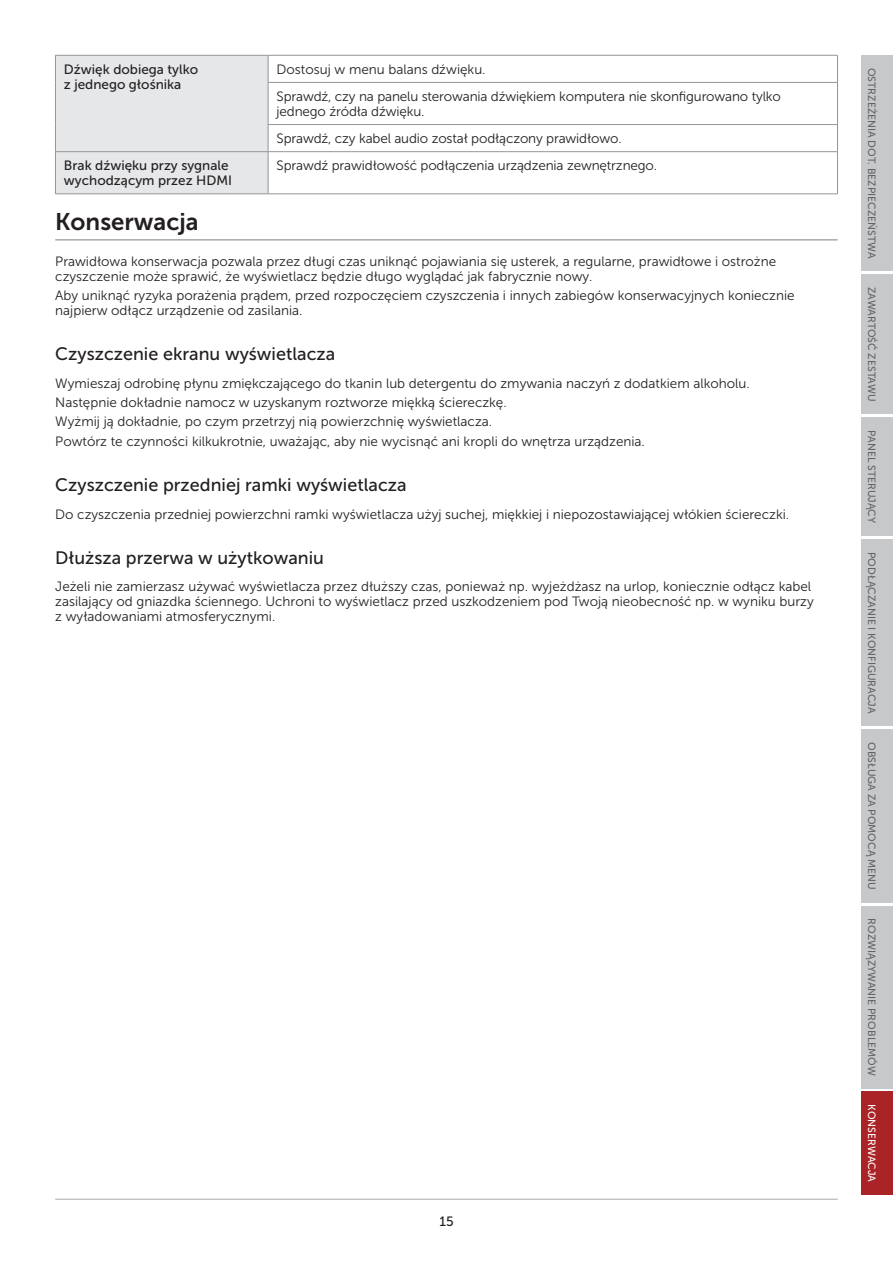
<style>
.page{position:relative;width:893px;height:1263px;background:#fff}
.page>*{position:absolute;margin:0;border:0;box-sizing:border-box;transform-origin:0 0}
.SECTION_TITLE{font:24px "Museo Sans 700";color:#231f20}
.t1{font:18px "Museo Sans 500";color:#231f20}
.Standard_Paragraf{font:13.5px/15px "Museo Sans 300";color:#231f20}
.TABLE_BODY{font:13.5px/15px "Museo Sans 300";letter-spacing:-.01em;color:#231f20}
.TABLE_HEADER{font:13.5px/15px "Museo Sans 500";color:#231f20}
.t2{font:10.5px "Museo Sans 500";color:#636366}
.t3{font:10.5px "Museo Sans 500";color:#fff}
</style>
<div class="page">
<hr style="left:55px;top:1199px;width:783px;height:1px;background:#a8a9ad">
<div style="left:861px;top:55px;width:32px;height:216px;background:#c7c8ca"></div>
<div style="left:861px;top:417px;width:32px;height:119px;background:#c7c8ca"></div>
<div style="left:861px;top:274px;width:32px;height:140px;background:#c7c8ca"></div>
<div style="left:861px;top:539px;width:32px;height:187px;background:#c7c8ca"></div>
<div style="left:861px;top:729px;width:32px;height:173px;background:#c7c8ca"></div>
<div style="left:861px;top:905px;width:32px;height:183px;background:#c7c8ca"></div>
<div style="left:861px;top:1092px;width:32px;height:103px;background:#a92327"></div>
<hr style="left:55px;top:239px;width:783px;height:2px;background:#a8a9ad">
<hr style="left:268px;top:55px;width:570px;height:1px;background:#939598">
<svg style="left:837px;top:55px;width:1px;height:27px"></svg>
<hr style="left:268px;top:82px;width:570px;height:1px;background:#939598">
<hr style="left:837px;top:83px;width:1px;height:41px;background:#939598">
<hr style="left:268px;top:124px;width:570px;height:1px;background:#939598">
<svg style="left:837px;top:125px;width:1px;height:26px"></svg>
<hr style="left:268px;top:151px;width:570px;height:1px;background:#939598">
<hr style="left:837px;top:152px;width:1px;height:42px;background:#939598">
<hr style="left:268px;top:194px;width:570px;height:1px;background:#939598">
<div style="left:55px;top:55px;width:214px;height:139px;background:#e6e7e9"></div>
<hr style="left:55px;top:151px;width:213px;height:1px;background:#939598">
<hr style="left:55px;top:152px;width:1px;height:42px;background:#939598">
<hr style="left:268px;top:152px;width:1px;height:42px;background:#939598">
<hr style="left:55px;top:194px;width:213px;height:1px;background:#939598">
<p class="TABLE_HEADER" style="left:64px;top:62px;width:136px">Dźwięk dobiega tylko z jednego głośnika</p>
<p class="TABLE_BODY" style="left:277px;top:62px;width:211px">Dostosuj w menu balans dźwięku.</p>
<p class="TABLE_BODY" style="left:277px;top:89px;width:506px">Sprawdź, czy na panelu sterowania dźwiękiem komputera nie skonfigurowano tylko jednego źródła dźwięku.</p>
<p class="TABLE_BODY" style="left:277px;top:131px;width:347px">Sprawdź, czy kabel audio został podłączony prawidłowo.</p>
<p class="TABLE_HEADER" style="left:64px;top:158px;width:169px">Brak dźwięku przy sygnale wychodzącym przez HDMI</p>
<p class="TABLE_BODY" style="left:277px;top:158px;width:382px">Sprawdź prawidłowość podłączenia urządzenia zewnętrznego.</p>
<p class="SECTION_TITLE" style="left:55px;top:208px;width:145px">Konserwacja</p>
<p class="Standard_Paragraf" style="left:55px;top:254px;width:722px">Prawidłowa konserwacja pozwala przez długi czas uniknąć pojawiania się usterek, a regularne, prawidłowe i ostrożne czyszczenie może sprawić, że wyświetlacz będzie długo wyglądać jak fabrycznie nowy.</p>
<p class="Standard_Paragraf" style="left:55px;top:288px;width:741px">Aby uniknąć ryzyka porażenia prądem, przed rozpoczęciem czyszczenia i innych zabiegów konserwacyjnych koniecznie najpierw odłącz urządzenie od zasilania.</p>
<h3 class="t1" style="left:55px;top:344px;width:282px">Czyszczenie ekranu wyświetlacza</h3>
<p class="Standard_Paragraf" style="left:55px;top:376px;width:696px">Wymieszaj odrobinę płynu zmiękczającego do tkanin lub detergentu do zmywania naczyń z dodatkiem alkoholu.</p>
<p class="Standard_Paragraf" style="left:55px;top:395px;width:453px">Następnie dokładnie namocz w uzyskanym roztworze miękką ściereczkę.</p>
<p class="Standard_Paragraf" style="left:55px;top:414px;width:438px">Wyżmij ją dokładnie, po czym przetrzyj nią powierzchnię wyświetlacza.</p>
<p class="Standard_Paragraf" style="left:55px;top:434px;width:591px">Powtórz te czynności kilkukrotnie, uważając, aby nie wycisnąć ani kropli do wnętrza urządzenia.</p>
<h3 class="t1" style="left:55px;top:475px;width:353px">Czyszczenie przedniej ramki wyświetlacza</h3>
<p class="Standard_Paragraf" style="left:55px;top:506px;width:735px">Do czyszczenia przedniej powierzchni ramki wyświetlacza użyj suchej, miękkiej i niepozostawiającej włókien ściereczki.</p>
<h3 class="t1" style="left:55px;top:548px;width:270px">Dłuższa przerwa w użytkowaniu</h3>
<p class="Standard_Paragraf" style="left:55px;top:579px;width:760px">Jeżeli nie zamierzasz używać wyświetlacza przez dłuższy czas, ponieważ np. wyjeżdżasz na urlop, koniecznie odłącz kabel zasilający od gniazdka ściennego. Uchroni to wyświetlacz przed uszkodzeniem pod Twoją nieobecność np. w wyniku burzy z wyładowaniami atmosferycznymi.</p>
<p class="TABLE_HEADER" style="left:439px;top:1214px;width:16px">15</p>
<p class="t2" style="left:877px;top:68px;width:192px;rotate:90deg">OSTRZEŻENIA DOT. BEZPIECZEŃSTWA</p>
<p class="t2" style="left:877px;top:287px;width:116px;rotate:90deg">ZAWARTOŚĆ ZESTAWU</p>
<p class="t2" style="left:877px;top:430px;width:95px;rotate:90deg">PANEL STERUJĄCY</p>
<p class="t2" style="left:877px;top:552px;width:163px;rotate:90deg">PODŁĄCZANIE I KONFIGURACJA</p>
<p class="t2" style="left:877px;top:742px;width:149px;rotate:90deg">OBSŁUGA ZA POMOCĄ MENU</p>
<p class="t2" style="left:877px;top:918px;width:159px;rotate:90deg">ROZWIĄZYWANIE PROBLEMÓW</p>
<p class="t3" style="left:877px;top:1104px;width:79px;rotate:90deg">KONSERWACJA</p>
</div>
